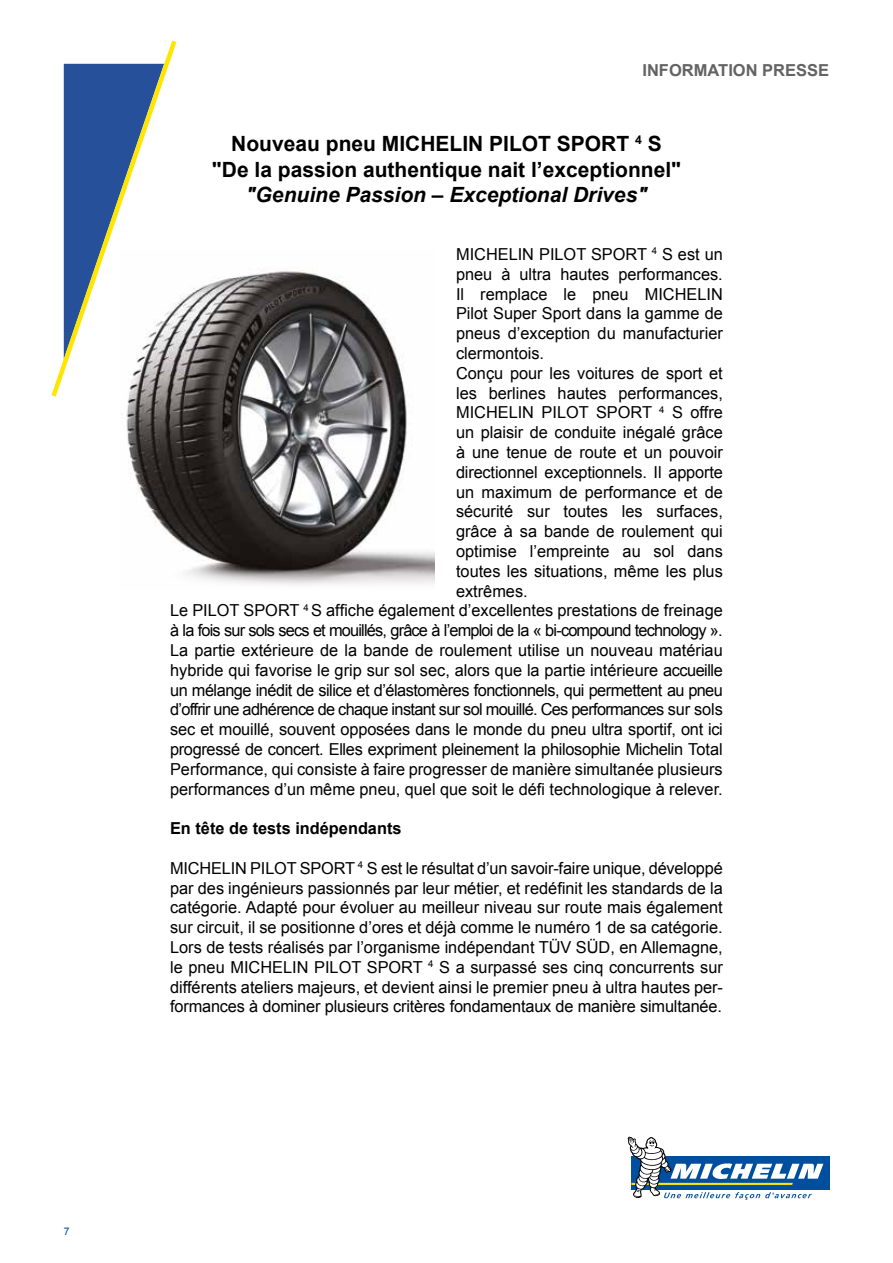
<style>
.page{position:relative;width:893px;height:1263px;background:#fff}
.page>*{position:absolute;margin:0;border:0;box-sizing:border-box;transform-origin:0 0}
.t1{font:700 21px/25.2px "Arial";color:#000;text-align:center}
.t2{font:italic 700 21px "Arial";color:#000}
.t3{font:16.5px/19.8px "Arial";color:#000;text-align:justify}
.t4{font:16.5px "Arial";letter-spacing:-.05em;color:#000}
.t5{font:16.5px "Arial";letter-spacing:-.04em;color:#000}
.t6{font:16.5px "Arial";letter-spacing:-.03em;color:#000}
.t7{font:16.5px "Arial";letter-spacing:-.02em;color:#000}
.t8{font:700 16.5px "Arial";color:#000}
.t9{font:700 16.5px "Arial";color:#646363}
.t10{font:10.5px "Arial";color:#004f9f}
</style>
<div class="page">
<svg style="left:627px;top:1136px;width:203px;height:64px"></svg>
<svg style="left:51px;top:40px;width:126px;height:357px"></svg>
<img style="left:120px;top:250px;width:315px;height:335px">
<p class="t10" style="left:64px;top:1224px;width:7px">7</p>
<p class="t9" style="left:642px;top:59px;width:188px">INFORMATION PRESSE</p>
<p class="t1" style="left:212px;top:132px;width:471px">Nouveau pneu MICHELIN PILOT SPORT <sup>4</sup> S "De la passion authentique nait l’exceptionnel"</p>
<p class="t2" style="left:246px;top:181px;width:403px">"Genuine Passion – Exceptional Drives"</p>
<p class="t3" style="left:456px;top:244px;width:268px">MICHELIN PILOT SPORT <sup>4</sup> S est un</p>
<p class="t3" style="left:456px;top:264px;width:268px">pneu à ultra hautes performances.</p>
<p class="t3" style="left:456px;top:284px;width:268px">Il remplace le pneu MICHELIN</p>
<p class="t3" style="left:456px;top:304px;width:268px">Pilot Super Sport dans la gamme de</p>
<p class="t3" style="left:456px;top:324px;width:268px">pneus d’exception du manufacturier</p>
<p class="t3" style="left:456px;top:343px;width:90px">clermontois.</p>
<p class="t3" style="left:456px;top:363px;width:268px">Conçu pour les voitures de sport et</p>
<p class="t3" style="left:456px;top:383px;width:268px">les berlines hautes performances,</p>
<p class="t3" style="left:456px;top:403px;width:268px">MICHELIN PILOT SPORT <sup>4</sup> S offre</p>
<p class="t3" style="left:456px;top:423px;width:268px">un plaisir de conduite inégalé grâce</p>
<p class="t3" style="left:456px;top:442px;width:268px">à une tenue de route et un pouvoir</p>
<p class="t3" style="left:456px;top:462px;width:268px">directionnel exceptionnels. Il apporte</p>
<p class="t3" style="left:456px;top:482px;width:268px">un maximum de performance et de</p>
<p class="t3" style="left:456px;top:502px;width:268px">sécurité sur toutes les surfaces,</p>
<p class="t3" style="left:456px;top:522px;width:268px">grâce à sa bande de roulement qui</p>
<p class="t3" style="left:456px;top:541px;width:268px">optimise l’empreinte au sol dans</p>
<p class="t3" style="left:456px;top:561px;width:268px">toutes les situations, même les plus</p>
<p class="t3" style="left:456px;top:581px;width:73px">extrêmes.</p>
<p class="t3" style="left:170px;top:601px;width:554px">Le PILOT SPORT <sup>4</sup> S affiche également d’excellentes prestations de freinage</p>
<p class="t4" style="left:170px;top:620px;width:554px">à la fois sur sols secs et mouillés, grâce à l’emploi de la « bi-compound technology ».</p>
<p class="t3" style="left:170px;top:640px;width:554px">La partie extérieure de la bande de roulement utilise un nouveau matériau</p>
<p class="t3" style="left:170px;top:660px;width:554px">hybride qui favorise le grip sur sol sec, alors que la partie intérieure accueille</p>
<p class="t6" style="left:170px;top:679px;width:554px">un mélange inédit de silice et d’élastomères fonctionnels, qui permettent au pneu</p>
<p class="t5" style="left:170px;top:699px;width:554px">d’offrir une adhérence de chaque instant sur sol mouillé. Ces performances sur sols</p>
<p class="t3" style="left:170px;top:720px;width:554px">sec et mouillé, souvent opposées dans le monde du pneu ultra sportif, ont ici</p>
<p class="t7" style="left:170px;top:738px;width:554px">progressé de concert. Elles expriment pleinement la philosophie Michelin Total</p>
<p class="t3" style="left:170px;top:759px;width:554px">Performance, qui consiste à faire progresser de manière simultanée plusieurs</p>
<p class="t3" style="left:170px;top:779px;width:554px">performances d’un même pneu, quel que soit le défi technologique à relever.</p>
<p class="t8" style="left:170px;top:817px;width:233px">En tête de tests indépendants</p>
<p class="t3" style="left:170px;top:858px;width:554px">MICHELIN PILOT SPORT <sup>4</sup> S est le résultat d’un savoir-faire unique, développé par des ingénieurs passionnés par leur métier, et redéfinit les standards de la catégorie. Adapté pour évoluer au meilleur niveau sur route mais également sur circuit, il se positionne d’ores et déjà comme le numéro 1 de sa catégorie.<br>Lors de tests réalisés par l’organisme indépendant TÜV SÜD, en Allemagne, le pneu MICHELIN PILOT SPORT <sup>4</sup> S a surpassé ses cinq concurrents sur différents ateliers majeurs, et devient ainsi le premier pneu à ultra hautes per&shy;formances à dominer plusieurs critères fondamentaux de manière simultanée.</p>
</div>
